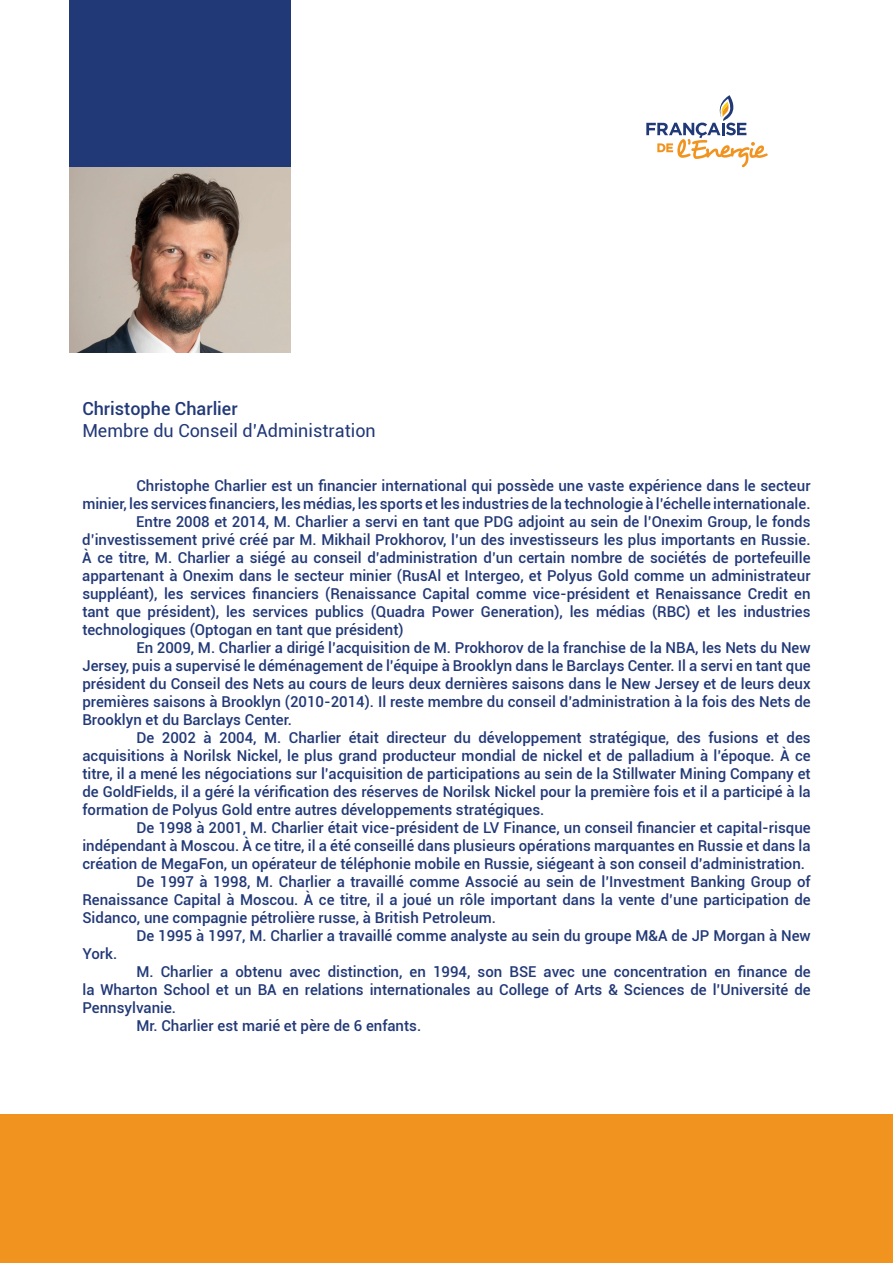
<style>
.page{position:relative;width:893px;height:1263px;background:#fff}
.page>*{position:absolute;margin:0;border:0;box-sizing:border-box;transform-origin:0 0}
.t1{font:18px "Roboto";color:#223978}
.t2{font:500 18px "Roboto";color:#223978}
.t3{font:500 15px "Roboto";color:#223978}
</style>
<div class="page">
<div style="left:69px;top:0;width:222px;height:353px;background:#223978"></div>
<img style="left:69px;top:167px;width:222px;height:186px">
<svg style="left:646px;top:95px;width:122px;height:72px"></svg>
<div style="left:0;top:1114px;width:893px;height:149px;background:#f1931f"></div>
<p class="t2" style="left:82px;top:396px;width:157px">Christophe Charlier</p>
<p class="t1" style="left:82px;top:418px;width:295px">Membre du Conseil d’Administration</p>
<p class="t3" style="left:136px;top:475px;width:676px">Christophe Charlier est un financier international qui possède une vaste expérience dans le secteur</p>
<p class="t3" style="left:82px;top:493px;width:730px">minier, les services financiers, les médias, les sports etles industries de la technologie à l’échelle internationale.</p>
<p class="t3" style="left:136px;top:511px;width:676px">Entre 2008 et 2014, M. Charlier a servi en tant que PDG adjoint au sein de l’Onexim Group, le fonds</p>
<p class="t3" style="left:82px;top:529px;width:730px">d’investissement privé créé par M. Mikhail Prokhorov, l’un des investisseurs les plus importants en Russie.</p>
<p class="t3" style="left:82px;top:547px;width:730px">À ce titre, M. Charlier a siégé au conseil d’administration d’un certain nombre de sociétés de portefeuille</p>
<p class="t3" style="left:82px;top:565px;width:730px">appartenant à Onexim dans le secteur minier (RusAl et Intergeo, et Polyus Gold comme un administrateur</p>
<p class="t3" style="left:82px;top:583px;width:730px">suppléant), les services financiers (Renaissance Capital comme vice-président et Renaissance Credit en</p>
<p class="t3" style="left:82px;top:601px;width:730px">tant que président), les services publics (Quadra Power Generation), les médias (RBC) et les industries</p>
<p class="t3" style="left:82px;top:619px;width:323px">technologiques (Optogan en tant que président)</p>
<p class="t3" style="left:136px;top:637px;width:676px">En 2009, M. Charlier a dirigé l’acquisition de M. Prokhorov de la franchise de la NBA, les Nets du New</p>
<p class="t3" style="left:82px;top:655px;width:730px">Jersey, puis a supervisé le déménagement de l’équipe à Brooklyn dans le Barclays Center. Il a servi en tant que</p>
<p class="t3" style="left:82px;top:673px;width:730px">président du Conseil des Nets au cours de leurs deux dernières saisons dans le New Jersey et de leurs deux</p>
<p class="t3" style="left:82px;top:691px;width:730px">premières saisons à Brooklyn (2010-2014). Il reste membre du conseil d’administration à la fois des Nets de</p>
<p class="t3" style="left:82px;top:709px;width:211px">Brooklyn et du Barclays Center.</p>
<p class="t3" style="left:136px;top:727px;width:676px">De 2002 à 2004, M. Charlier était directeur du développement stratégique, des fusions et des</p>
<p class="t3" style="left:82px;top:745px;width:730px">acquisitions à Norilsk Nickel, le plus grand producteur mondial de nickel et de palladium à l’époque. À ce</p>
<p class="t3" style="left:82px;top:763px;width:730px">titre, il a mené les négociations sur l’acquisition de participations au sein de la Stillwater Mining Company et</p>
<p class="t3" style="left:82px;top:781px;width:730px">de GoldFields, il a géré la vérification des réserves de Norilsk Nickel pour la première fois et il a participé à la</p>
<p class="t3" style="left:82px;top:799px;width:463px">formation de Polyus Gold entre autres développements stratégiques.</p>
<p class="t3" style="left:136px;top:817px;width:676px">De 1998 à 2001, M. Charlier était vice-président de LV Finance, un conseil financier et capital-risque</p>
<p class="t3" style="left:82px;top:835px;width:730px">indépendant à Moscou. À ce titre, il a été conseillé dans plusieurs opérations marquantes en Russie et dans la</p>
<p class="t3" style="left:82px;top:853px;width:724px">création de MegaFon, un opérateur de téléphonie mobile en Russie, siégeant à son conseil d’administration.</p>
<p class="t3" style="left:136px;top:871px;width:676px">De 1997 à 1998, M. Charlier a travaillé comme Associé au sein de l’Investment Banking Group of</p>
<p class="t3" style="left:82px;top:889px;width:730px">Renaissance Capital à Moscou. À ce titre, il a joué un rôle important dans la vente d’une participation de</p>
<p class="t3" style="left:82px;top:907px;width:415px">Sidanco, une compagnie pétrolière russe, à British Petroleum.</p>
<p class="t3" style="left:136px;top:925px;width:676px">De 1995 à 1997, M. Charlier a travaillé comme analyste au sein du groupe M&amp;A de JP Morgan à New</p>
<p class="t3" style="left:82px;top:943px;width:36px">York.</p>
<p class="t3" style="left:136px;top:961px;width:676px">M. Charlier a obtenu avec distinction, en 1994, son BSE avec une concentration en finance de</p>
<p class="t3" style="left:82px;top:979px;width:730px">la Wharton School et un BA en relations internationales au College of Arts &amp; Sciences de l’Université de</p>
<p class="t3" style="left:82px;top:997px;width:95px">Pennsylvanie.</p>
<p class="t3" style="left:136px;top:1015px;width:286px">Mr. Charlier est marié et père de 6 enfants.</p>
</div>
